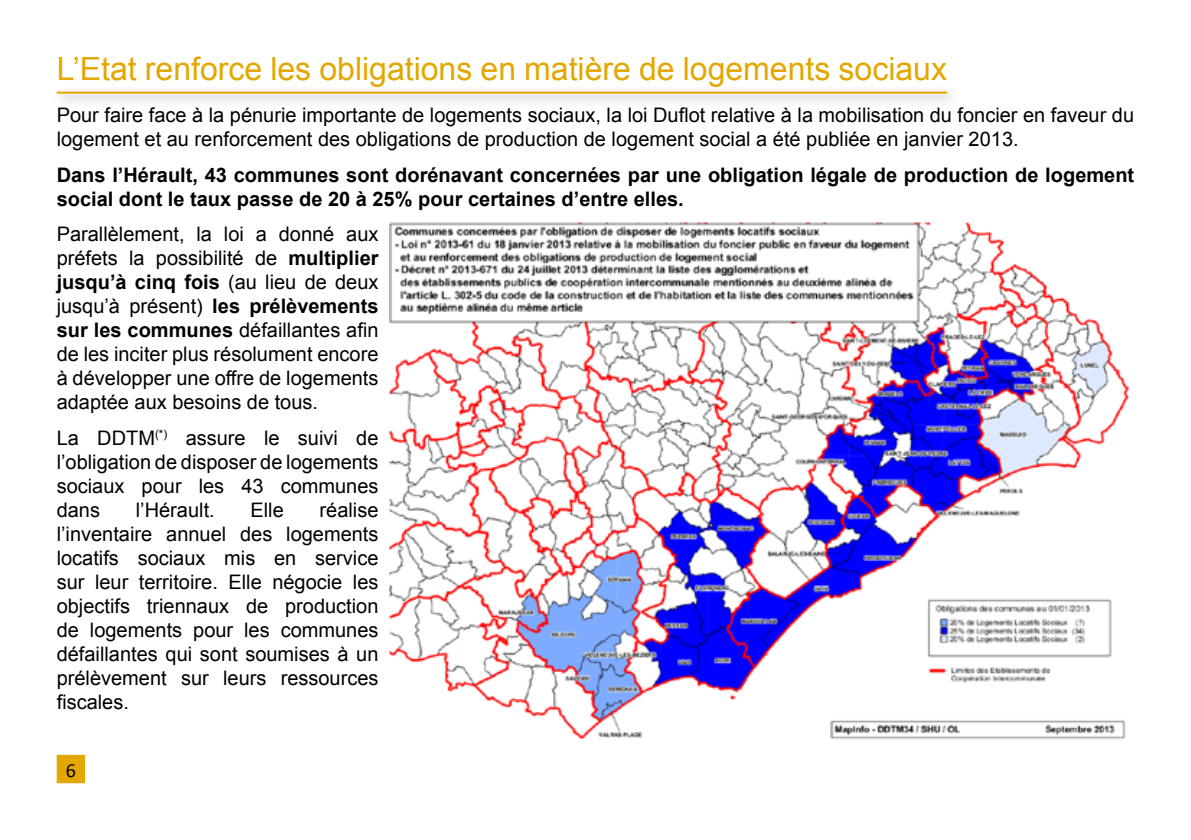
<style>
.page{position:relative;width:1191px;height:840px;background:#fff}
.page>*{position:absolute;margin:0;border:0;box-sizing:border-box;transform-origin:0 0}
.t1{font:32px "Arial";color:#e3a700}
.t2{font:20px/24px "Arial";color:#000;text-align:justify}
.t3{font:700 20px/24px "Arial";color:#000}
.t4{font:20px "Calibri";color:#000}
.s1{font-weight:700}
</style>
<div class="page">
<div style="left:51px;top:85px;width:910px;height:23px;background:#f4f4f4"></div>
<hr style="left:57px;top:92px;width:890px;height:2px;background:#e3a700">
<img style="left:390px;top:222px;width:739px;height:518px">
<div style="left:58px;top:755px;width:26px;height:26px;background:#e3a700"></div>
<div style="left:57px;top:754px;width:28px;height:28px;border:2px solid #e3a700"></div>
<h1 class="t1" style="left:57px;top:48px;width:892px">L’Etat renforce les obligations en matière de logements sociaux</h1>
<p class="t2" style="left:57px;top:103px;width:1079px">Pour faire face à la pénurie importante de logements sociaux, la loi Duflot relative à la mobilisation du foncier en faveur du logement et au renforcement des obligations de production de logement social a été publiée en janvier 2013.</p>
<p class="t3" style="left:57px;top:163px;width:1079px">Dans l’Hérault, 43 communes sont dorénavant concernées par une obligation légale de production de logement social dont le taux passe de 20 à 25% pour certaines d’entre elles.</p>
<p class="t2" style="left:57px;top:222px;width:323px">Parallèlement, la loi a donné aux préfets la possibilité de <span class="s1">multiplier jusqu’à cinq fois</span> (au lieu de deux jusqu’à présent) <span class="s1">les prélèvements sur les communes</span> défaillantes afin de les inciter plus résolument encore à développer une offre de logements adaptée aux besoins de tous.</p>
<p class="t2" style="left:57px;top:425px;width:323px">La DDTM<sup>(*)</sup> assure le suivi de l’obligation de disposer de logements sociaux pour les 43 communes dans</p>
<p class="t2" style="left:136px;top:497px;width:80px">l’Hérault.</p>
<p class="t2" style="left:250px;top:497px;width:35px">Elle</p>
<p class="t2" style="left:57px;top:497px;width:323px;text-indent:263px">réalise l’inventaire annuel des logements locatifs sociaux mis en service sur leur territoire. Elle négocie les objectifs triennaux de production de logements pour les communes défaillantes qui sont soumises à un prélèvement sur leurs ressources fiscales.</p>
<p class="t4" style="left:66px;top:756px;width:12px">6</p>
</div>
